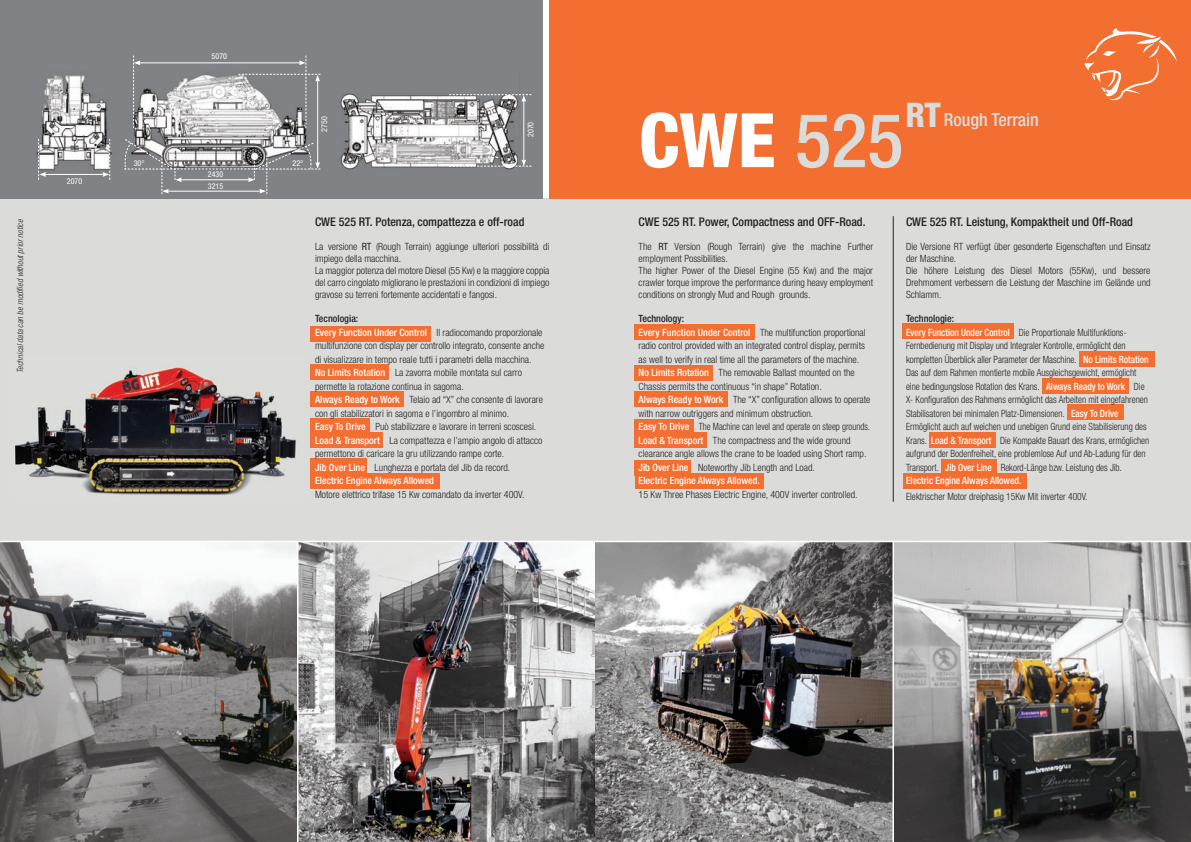
<style>
.page{position:relative;width:1191px;height:842px;background:#fff}
.page>*{position:absolute;margin:0;border:0;box-sizing:border-box;transform-origin:0 0}
.t1{font:800 condensed 75.2px "Helvetica Neue LT Pro";color:#fff}
.t2{font:800 condensed 34px "Helvetica Neue LT Pro";color:#dbdcda}
.t3{font:500 condensed 18px "Helvetica Neue LT Pro";color:#dbdcda}
.t4{font:500 condensed 12px "Helvetica Neue LT Pro";color:#231f20}
.t5{font:300 condensed 10px/13.5px "Helvetica Neue LT Pro";color:#231f20}
.t6{font:300 condensed 10px/13.5px "Helvetica Neue LT Pro";color:#231f20;scale:.93 1}
.t7{font:300 condensed 10px "Helvetica Neue LT Pro";color:#231f20;scale:.95 1}
.t8{font:italic 300 condensed 8.5px "Helvetica Neue LT Pro";color:#231f20}
.t9{font:condensed 8px/11.8px "Helvetica Neue LT Pro";color:#fff}
.s1{font-weight:500;color:#dbdcda}
.s2{font-weight:400}
.s3{font-weight:500}
.s4{font-weight:500;color:#fff}
</style>
<div class="page">
<div style="left:0;top:198px;width:1191px;height:343px;background:#dbdcda"></div>
<div style="left:0;top:0;width:543px;height:198px;background:#808285"></div>
<div style="left:549px;top:0;width:642px;height:198px;background:#f36e31"></div>
<img style="left:37px;top:73px;width:482px;height:99px">
<hr style="left:317px;top:80px;width:1px;height:84px;background:#fff">
<hr style="left:44px;top:174px;width:60px;height:1px;background:#fff">
<svg style="left:38px;top:139px;width:8px;height:41px"></svg>
<svg style="left:103px;top:139px;width:7px;height:41px"></svg>
<hr style="left:523px;top:100px;width:1px;height:61px;background:#fff">
<svg style="left:449px;top:94px;width:82px;height:8px"></svg>
<svg style="left:449px;top:160px;width:82px;height:7px"></svg>
<img style="left:15px;top:366px;width:281px;height:129px">
<hr style="left:893px;top:216px;width:1px;height:286px;background:#231f20">
<img style="left:0;top:542px;width:1191px;height:300px">
<hr style="left:892px;top:541px;width:2px;height:301px;background:#fff">
<hr style="left:297px;top:541px;width:1px;height:301px;background:#fff">
<svg style="left:1084px;top:28px;width:92px;height:72px"></svg>
<hr style="left:139px;top:62px;width:162px;height:1px;background:#fff">
<svg style="left:238px;top:56px;width:82px;height:72px"></svg>
<svg style="left:133px;top:56px;width:7px;height:72px"></svg>
<svg style="left:124px;top:139px;width:196px;height:55px"></svg>
<div style="left:634px;top:324px;width:121px;height:15px;background:#f36e31"></div>
<div style="left:634px;top:365px;width:79px;height:15px;background:#f36e31"></div>
<div style="left:634px;top:392px;width:93px;height:15px;background:#f36e31"></div>
<div style="left:634px;top:419px;width:60px;height:15px;background:#f36e31"></div>
<div style="left:634px;top:433px;width:73px;height:15px;background:#f36e31"></div>
<div style="left:634px;top:460px;width:57px;height:15px;background:#f36e31"></div>
<div style="left:634px;top:474px;width:129px;height:15px;background:#f36e31"></div>
<div style="left:902px;top:324px;width:112px;height:15px;background:#f36e31"></div>
<div style="left:1079px;top:351px;width:76px;height:15px;background:#f36e31"></div>
<div style="left:1042px;top:378px;width:86px;height:15px;background:#f36e31"></div>
<div style="left:1067px;top:405px;width:56px;height:15px;background:#f36e31"></div>
<div style="left:928px;top:432px;width:67px;height:15px;background:#f36e31"></div>
<div style="left:941px;top:459px;width:55px;height:15px;background:#f36e31"></div>
<div style="left:310px;top:326px;width:121px;height:15px;background:#f36e31"></div>
<div style="left:310px;top:365px;width:79px;height:15px;background:#f36e31"></div>
<div style="left:310px;top:391px;width:93px;height:15px;background:#f36e31"></div>
<div style="left:310px;top:418px;width:60px;height:15px;background:#f36e31"></div>
<div style="left:310px;top:432px;width:73px;height:15px;background:#f36e31"></div>
<div style="left:310px;top:458px;width:57px;height:15px;background:#f36e31"></div>
<div style="left:310px;top:473px;width:129px;height:15px;background:#f36e31"></div>
<div style="left:903px;top:473px;width:123px;height:15px;background:#f36e31"></div>
<p class="t9" style="left:212px;top:50px;width:17px">5070</p>
<p class="t9" style="left:134px;top:157px;width:12px">30°</p>
<p class="t9" style="left:293px;top:157px;width:12px">22°</p>
<p class="t9" style="left:67px;top:176px;width:17px">2070</p>
<p class="t9" style="left:208px;top:168px;width:17px">2430<br>3215</p>
<p class="t9" style="left:318px;top:132px;width:17px;rotate:-90deg">2750</p>
<p class="t9" style="left:524px;top:137px;width:17px;rotate:-90deg">2070</p>
<h1 class="t1" style="left:639px;top:94px;width:266px">CWE <span class="s1">525</span></h1>
<h2 class="t2" style="left:905px;top:94px;width:37px">RT</h2>
<h3 class="t3" style="left:943px;top:109px;width:97px">Rough Terrain</h3>
<p class="t8" style="left:15px;top:373px;width:155px;rotate:-90deg">Technical data can be modified without prior notice</p>
<p class="t4" style="left:638px;top:215px;width:228px">CWE 525 RT. Power, Compactness and OFF-Road.</p>
<p class="t4" style="left:315px;top:215px;width:211px">CWE 525 RT. Potenza, compattezza e off-road</p>
<p class="t5" style="left:315px;top:240px;width:236px;line-height:12px">La versione <span class="s2">RT</span> (Rough Terrain) aggiunge ulteriori possibilità di impiego della macchina.<br>La maggior potenza del motore Diesel (55 Kw) e la maggiore coppia del carro cingolato migliorano le prestazioni in condizioni di impiego gravose su terreni fortemente accidentati e fangosi.</p>
<p class="t5" style="left:315px;top:312px;width:231px"><span class="s3">Tecnologia:<br></span><span class="s4">Every Function Under Control</span> Il radiocomando proporzionale multifunzione con display per controllo integrato, consente anche di visualizzare in tempo reale tutti i parametri della macchina.<br><span class="s4">No Limits Rotation</span> La zavorra mobile montata sul carro permette la rotazione continua in sagoma.<br><span class="s4">Always Ready to Work</span> Telaio ad “X” che consente di lavorare con gli stabilizzatori in sagoma e l’ingombro al minimo.<br><span class="s4">Easy To Drive</span> Può stabilizzare e lavorare in terreni scoscesi.<br><span class="s4">Load &amp; Transport</span> La compattezza e l’ampio angolo di attacco permettono di caricare la gru utilizzando rampe corte.<br><span class="s4">Jib Over Line</span> Lunghezza e portata del Jib da record.<br><span class="s4">Electric Engine Always Allowed</span></p>
<p class="t5" style="left:315px;top:487px;width:211px">Motore elettrico trifase 15 Kw comandato da inverter 400V.</p>
<p class="t5" style="left:638px;top:240px;width:236px;line-height:12px">The <span class="s2">RT</span> Version (Rough Terrain) give the machine Further employment Possibilities.<br>The higher Power of the Diesel Engine (55 Kw) and the major crawler torque improve the performance during heavy employment conditions on strongly Mud and Rough grounds.</p>
<p class="t5" style="left:638px;top:312px;width:233px"><span class="s3">Technology:<br></span><span class="s4">Every Function Under Control</span> The multifunction proportional radio control provided with an integrated control display, permits as well to verify in real time all the parameters of the machine.<br><span class="s4">No Limits Rotation</span> The removable Ballast mounted on the Chassis permits the continuous “in shape” Rotation.<br><span class="s4">Always Ready to Work</span> The “X” configuration allows to operate with narrow outriggers and minimum obstruction.<br><span class="s4">Easy To Drive</span> The Machine can level and operate on steep grounds.<br><span class="s4">Load &amp; Transport</span> The compactness and the wide ground clearance angle allows the crane to be loaded using Short ramp.<br><span class="s4">Jib Over Line</span> Noteworthy Jib Length and Load.<br><span class="s4">Electric Engine Always Allowed.</span></p>
<p class="t5" style="left:638px;top:487px;width:220px">15 Kw Three Phases Electric Engine, 400V inverter controlled.</p>
<p class="t4" style="left:906px;top:215px;width:228px">CWE 525 RT. Leistung, Kompaktheit und Off-Road</p>
<p class="t5" style="left:906px;top:240px;width:246px;line-height:12px">Die Versione RT verfügt über gesonderte Eigenschaften und Einsatz der Maschine.<br>Die höhere Leistung des Diesel Motors (55Kw), und bessere Drehmoment verbessern die Leistung der Maschine im Gelände und Schlamm.</p>
<p class="t6" style="left:906px;top:312px;width:263px"><span class="s3">Technologie:<br></span><span class="s4">Every Function Under Control</span> Die Proportionale Multifunktions-Fernbedienung mit Display und Integraler Kontrolle, ermöglicht den kompletten Überblick aller Parameter der Maschine. <span class="s4">No Limits Rotation </span>Das auf dem Rahmen montierte mobile Ausgleichsgewicht, ermöglicht eine bedingungslose Rotation des Krans. <span class="s4">Always Ready to Work</span> Die X- Konfiguration des Rahmens ermöglicht das Arbeiten mit eingefahrenen Stabilisatoren bei minimalen Platz-Dimensionen. <span class="s4">Easy To Drive </span>Ermöglicht auch auf weichen und unebigen Grund eine Stabilisierung des Krans. <span class="s4">Load &amp; Transport</span> Die Kompakte Bauart des Krans, ermöglichen aufgrund der Bodenfreiheit, eine problemlose Auf und Ab-Ladung für den Transport. <span class="s4">Jib Over Line</span> Rekord-Länge bzw. Leistung des Jib.<br><span class="s4">Electric Engine Always Allowed.</span></p>
<p class="t7" style="left:906px;top:491px;width:193px">Elektrischer Motor dreiphasig 15Kw Mit inverter 400V.</p>
</div>
